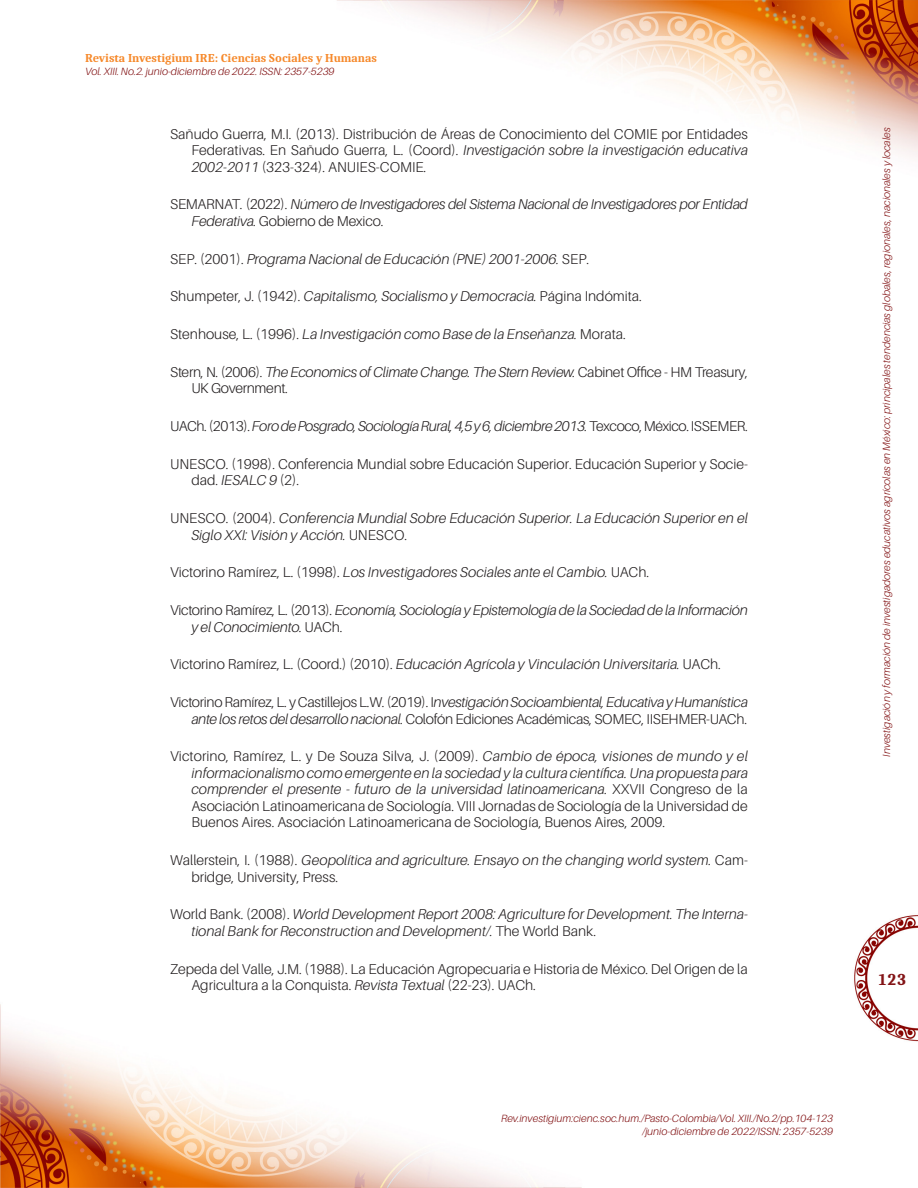
<style>
.page{position:relative;width:918px;height:1188px;background:#fff}
.page>*{position:absolute;margin:0;border:0;box-sizing:border-box;transform-origin:0 0}
.t1{font:700 16.5px "Caladea";color:#831416}
.Referencias{font:300 14.25px/16.5px "Aileron";color:#231f20;text-align:justify}
.Referencias-2{font:italic 300 14.25px/16.5px "Aileron";color:#231f20}
.Referencias-3{font:300 14.25px/16.5px "Aileron";letter-spacing:-.02em;color:#231f20}
.Referencias-4{font:italic 300 14.25px/16.5px "Aileron";letter-spacing:-.02em;color:#231f20}
.Referencias-5{font:italic 300 14.25px "Aileron";letter-spacing:-.025em;color:#231f20}
.t2{font:700 12px "Caladea";color:#f6892b}
.t3{font:italic 300 10.5px/12.6px "Aileron";color:#831416;text-align:right}
.s1{font-style:italic}
.s2{font-style:normal}
</style>
<div class="page">
<img style="left:0;top:0;width:918px;height:1188px">
<p class="t2" style="left:85px;top:51px;width:294px">Revista Investigium IRE: Ciencias Sociales y Humanas</p>
<p class="t3" style="left:85px;top:65px;width:251px">Vol. XIII. No.2. junio-diciembre de 2022. ISSN: 2357-5239</p>
<p class="Referencias" style="left:191px;top:125px;width:558px;text-indent:-21px">Sañudo Guerra, M.I. (2013). Distribución de Áreas de Conocimiento del COMIE por Entidades Federativas. En Sañudo Guerra, L. (Coord). <span class="s1">Investigación sobre la investigación educativa 2002-2011</span> (323-324). ANUIES-COMIE.</p>
<p class="Referencias-4" style="left:191px;top:196px;width:558px;text-indent:-21px"><span class="s2">SEMARNAT. (2022).</span> Número de Investigadores del Sistema Nacional de Investigadores por Entidad<br>Federativa. <span class="s2">Gobierno de Mexico.</span></p>
<p class="Referencias-2" style="left:170px;top:251px;width:421px"><span class="s2">SEP. (2001).</span> Programa Nacional de Educación (PNE) 2001-2006. <span class="s2">SEP.</span></p>
<p class="Referencias" style="left:170px;top:288px;width:473px">Shumpeter, J. (1942). <span class="s1">Capitalismo, Socialismo y Democracia.</span> Página Indómita.</p>
<p class="Referencias-2" style="left:170px;top:326px;width:457px"><span class="s2">Stenhouse, L. (1996).</span> La Investigación como Base de la Enseñanza. <span class="s2">Morata.</span></p>
<p class="Referencias-3" style="left:191px;top:364px;width:558px;text-indent:-21px">Stern, N. (2006). <span class="s1">The Economics of Climate Change. The Stern Review.</span> Cabinet Office - HM Treasury,<br>UK Government.</p>
<p class="Referencias-5" style="left:170px;top:418px;width:579px"><span class="s2">UACh. (2013).</span> Foro de Posgrado, Sociología Rural, 4,5 y 6, diciembre 2013. <span class="s2">Texcoco, México. ISSEMER.</span></p>
<p class="Referencias" style="left:191px;top:456px;width:558px;text-indent:-21px">UNESCO. (1998). Conferencia Mundial sobre Educación Superior. Educación Superior y Socie&shy;dad. <span class="s1">IESALC 9</span> (2).</p>
<p class="Referencias-2" style="left:191px;top:510px;width:558px;text-indent:-21px"><span class="s2">UNESCO. (2004).</span> Conferencia Mundial Sobre Educación Superior. La Educación Superior en el<br>Siglo XXI: Visión y Acción. <span class="s2">UNESCO.</span></p>
<p class="Referencias-2" style="left:170px;top:564px;width:481px"><span class="s2">Victorino Ramírez, L. (1998).</span> Los Investigadores Sociales ante el Cambio. <span class="s2">UACh.</span></p>
<p class="Referencias-4" style="left:191px;top:602px;width:558px;text-indent:-21px"><span class="s2">Victorino Ramírez, L. (2013).</span> Economía, Sociología y Epistemología de la Sociedad de la Información y el Conocimiento. <span class="s2">UACh.</span></p>
<p class="Referencias-2" style="left:170px;top:656px;width:552px"><span class="s2">Victorino Ramírez, L. (Coord.) (2010).</span> Educación Agrícola y Vinculación Universitaria. <span class="s2">UACh.</span></p>
<p class="Referencias-3" style="left:170px;top:694px;width:579px;text-align:right">Victorino Ramírez, L. y Castillejos L.W. (2019). I<span class="s1">nvestigación Socioambiental, Educativa y Humanística ante los retos del desarrollo nacional.</span> Colofón Ediciones Académicas, SOMEC, IISEHMER-UACh.</p>
<p class="Referencias" style="left:191px;top:748px;width:558px;text-indent:-21px">Victorino, Ramírez, L. y De Souza Silva, J. (2009). <span class="s1">Cambio de época, visiones de mundo y el informacionalismo como emergente en la sociedad y la cultura científica. Una propuesta para comprender el presente - futuro de la universidad latinoamericana.</span> XXVII Congreso de la Asociación Latinoamericana de Sociología. VIII Jornadas de Sociología de la Universidad de Buenos Aires. Asociación Latinoamericana de Sociología, Buenos Aires, 2009.</p>
<p class="Referencias-2" style="left:191px;top:852px;width:558px;text-indent:-21px"><span class="s2">Wallerstein, I. (1988).</span> Geopolítica and agriculture. Ensayo on the changing world system. <span class="s2">Cam&shy;bridge, University, Press.</span></p>
<p class="Referencias-2" style="left:191px;top:906px;width:558px;text-indent:-21px"><span class="s2">World Bank. (2008).</span> World Development Report 2008: Agriculture for Development. The Interna&shy;tional Bank for Reconstruction and Development/. <span class="s2">The World Bank.</span></p>
<p class="Referencias" style="left:191px;top:961px;width:558px;text-indent:-21px">Zepeda del Valle, J.M. (1988). La Educación Agropecuaria e Historia de México. Del Origen de la<br>Agricultura a la Conquista. <span class="s1">Revista Textual</span> (22-23). UACh.</p>
<p class="t3" style="left:880px;top:757px;width:631px;rotate:-90deg">Investigación y formación de investigadores educativos agrícolas en México: principales tendencias globales, regionales, nacionales y locales</p>
<p class="t1" style="left:877px;top:970px;width:31px">123</p>
<p class="t3" style="left:501px;top:1112px;width:333px">Rev.investigium:cienc.soc.hum./Pasto-Colombia/Vol. XIII./No.2/pp.104-123 /junio-diciembre de 2022/ISSN: 2357-5239</p>
</div>
